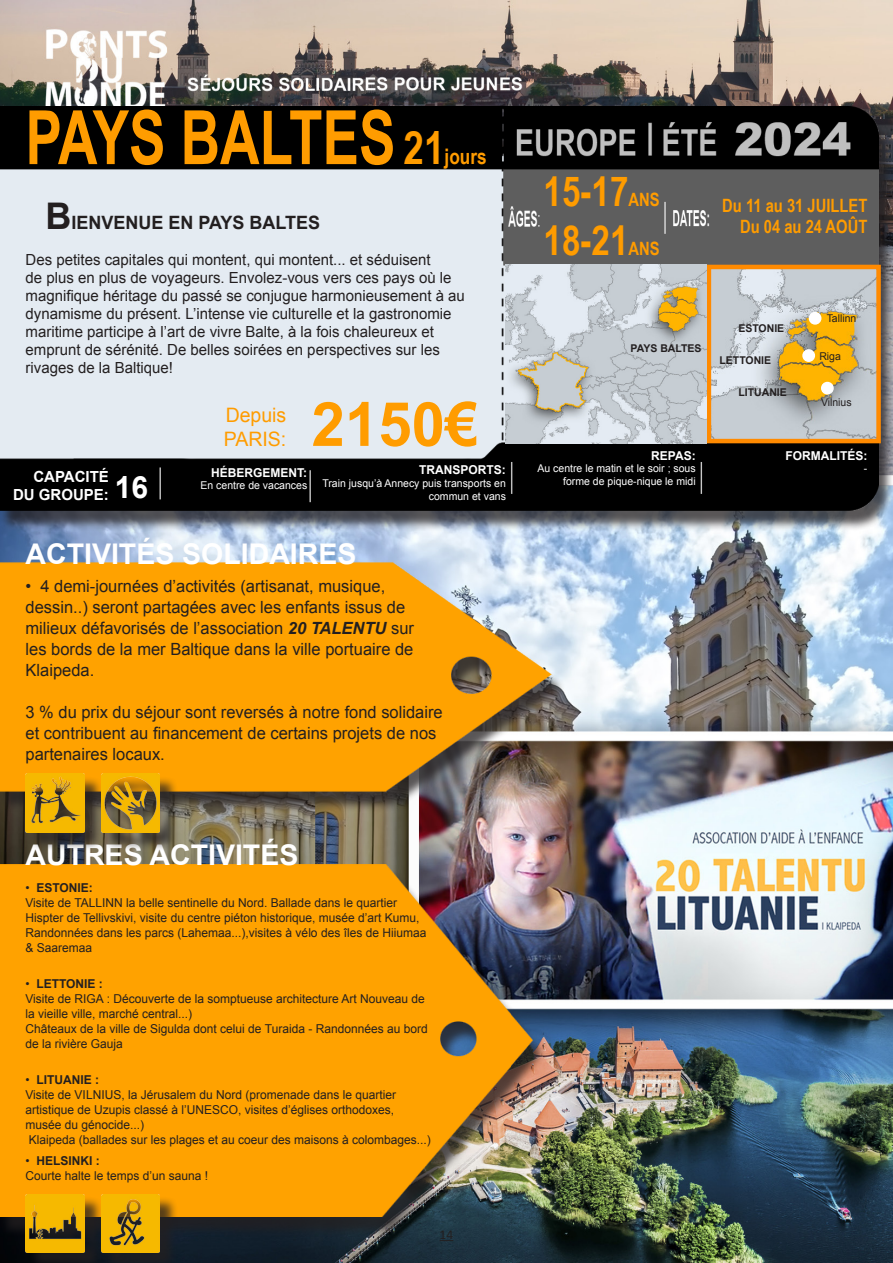
<style>
.page{position:relative;width:893px;height:1263px;background:#fff}
.page>*{position:absolute;margin:0;border:0;box-sizing:border-box;transform-origin:0 0}
.t1{font:700 75px "Arial Narrow";color:#ff9c00;scale:.89 1}
.t2{font:700 61.2px "Arial";color:#ff9c00}
.t3{font:700 41.25px "Arial Narrow";color:#ff9c00}
.t4{font:700 30.6px "Arial";color:#fff}
.t5{font:700 28.5px "Arial";color:#fff}
.t6{font:700 21.45px "Arial Narrow";color:#ff9c00}
.t7{font:19.95px "Arial";color:#ff9c00}
.t8{font:700 18.3px "Arial Narrow";color:#ff9c00}
.t9{font:700 18.3px "Arial";color:#231f20}
.t10{font:16.8px/21px "Arial";color:#231f20}
.t11{font:15.3px/18px "Arial";color:#231f20}
.t12{font:700 15.3px "Arial";color:#fff}
.t13{font:13.5px "Calibri";color:#231f20}
.t14{font:12.3px/15px "Arial";color:#231f20}
.t15{font:700 12.3px "Arial";color:#fff}
.t16{font:700 12.3px "Arial";color:#231f20}
.t17{font:10.65px/12.6px "Arial";color:#fff;text-align:right}
.t18{font:700 10.65px "Arial";color:#231f20}
.t19{font:10.65px "Arial";color:#231f20}
.s1{font-size:45.9px}
.s2{font-size:36.75px}
.s3{font-weight:700;font-style:italic}
.s4{font-weight:400}
</style>
<div class="page">
<img style="left:0;top:0;width:893px;height:1263px">
<div style="left:0;top:111px;width:893px;height:420px;background:#231f20;opacity:.75"></div>
<img style="left:712px;top:270px;width:164px;height:168px">
<div style="left:707px;top:265px;width:174px;height:178px;border:4px solid #ff8a00"></div>
<div style="left:0;top:869px;width:547px;height:368px;background:#231f20;opacity:.75"></div>
<img style="left:0;top:865px;width:551px;height:351px">
<svg style="left:440px;top:1240px;width:13px;height:1px"></svg>
<div style="left:0;top:568px;width:565px;height:244px;background:#231f20;opacity:.75"></div>
<img style="left:0;top:563px;width:551px;height:228px">
<div style="left:28px;top:776px;width:75px;height:75px;background:#231f20;opacity:.75"></div>
<img style="left:26px;top:774px;width:58px;height:58px">
<div style="left:103px;top:776px;width:75px;height:75px;background:#231f20;opacity:.75"></div>
<img style="left:101px;top:774px;width:59px;height:58px">
<div style="left:28px;top:1196px;width:75px;height:67px;background:#231f20;opacity:.75"></div>
<img style="left:26px;top:1194px;width:58px;height:58px">
<div style="left:103px;top:1196px;width:75px;height:67px;background:#231f20;opacity:.75"></div>
<img style="left:101px;top:1194px;width:59px;height:58px">
<img style="left:506px;top:265px;width:200px;height:178px">
<div style="left:803px;top:350px;width:11px;height:11px;background:#fff;border-radius:50%"></div>
<div style="left:802px;top:349px;width:13px;height:13px;border:2px solid #fff;border-radius:50%"></div>
<div style="left:822px;top:382px;width:11px;height:12px;background:#fff;border-radius:50%"></div>
<div style="left:821px;top:382px;width:13px;height:12px;border:2px solid #fff;border-radius:50%"></div>
<div style="left:809px;top:313px;width:12px;height:11px;background:#fff;border-radius:50%"></div>
<div style="left:809px;top:312px;width:12px;height:13px;border:2px solid #fff;border-radius:50%"></div>
<p class="t1" style="left:26px;top:81px;width:417px">PAYS BALTES</p>
<p class="t6" style="left:404px;top:140px;width:85px"><span class="s1">21</span>jours</p>
<p class="t9" style="left:46px;top:211px;width:276px"><span class="s2">B</span>IENVENUE EN PAYS BALTES</p>
<p class="t11" style="left:26px;top:251px;width:441px">Des petites capitales qui montent, qui montent... et séduisent<br>de plus en plus de voyageurs. Envolez-vous vers ces pays où le magnifique héritage du passé se conjugue harmonieusement à au dynamisme du présent. L’intense vie culturelle et la gastronomie maritime participe à l’art de vivre Balte, à la fois chaleureux et emprunt de sérénité. De belles soirées en perspectives sur les rivages de la Baltique!</p>
<p class="t7" style="left:226px;top:402px;width:62px">Depuis</p>
<p class="t7" style="left:224px;top:426px;width:64px">PARIS:</p>
<p class="t2" style="left:312px;top:384px;width:168px">2150€</p>
<p class="t12" style="left:33px;top:467px;width:77px">CAPACITÉ</p>
<p class="t12" style="left:13px;top:485px;width:97px">DU GROUPE:</p>
<p class="t4" style="left:115px;top:467px;width:35px">16</p>
<p class="t15" style="left:211px;top:464px;width:97px">HÉBERGEMENT:</p>
<p class="t17" style="left:200px;top:479px;width:108px">En centre de vacances</p>
<p class="t15" style="left:419px;top:462px;width:88px">TRANSPORTS:</p>
<p class="t17" style="left:322px;top:477px;width:185px">Train jusqu’à Annecy puis transports en commun et vans</p>
<p class="t5" style="left:26px;top:535px;width:332px">ACTIVITÉS SOLIDAIRES</p>
<p class="t10" style="left:26px;top:576px;width:390px">• 4 demi-journées d’activités (artisanat, musique, dessin..) seront partagées avec les enfants issus de milieux défavorisés de l’association <span class="s3">20 TALENTU</span> sur les bords de la mer Baltique dans la ville portuaire de Klaipeda.</p>
<p class="t10" style="left:26px;top:702px;width:419px">3 % du prix du séjour sont reversés à notre fond solidaire et contribuent au financement de certains projets de nos partenaires locaux.</p>
<p class="t5" style="left:26px;top:836px;width:274px">AUTRES ACTIVITÉS</p>
<p class="t16" style="left:26px;top:879px;width:69px"><span class="s4">•</span> ESTONIE:</p>
<p class="t14" style="left:26px;top:895px;width:395px">Visite de TALLINN la belle sentinelle du Nord. Ballade dans le quartier<br>Hispter de Tellivskivi, visite du centre piéton historique, musée d’art Kumu,</p>
<p class="t14" style="left:26px;top:925px;width:402px">Randonnées dans les parcs (Lahemaa...),visites à vélo des îles de Hiiumaa &amp; Saaremaa</p>
<p class="t16" style="left:26px;top:975px;width:79px"><span class="s4">•</span> LETTONIE :</p>
<p class="t14" style="left:26px;top:991px;width:401px">Visite de RIGA : Découverte de la somptueuse architecture Art Nouveau de la vieille ville, marché central...)</p>
<p class="t14" style="left:26px;top:1021px;width:404px">Châteaux de la ville de Sigulda dont celui de Turaida - Randonnées au bord de la rivière Gauja</p>
<p class="t16" style="left:26px;top:1071px;width:75px"><span class="s4">•</span> LITUANIE :</p>
<p class="t14" style="left:26px;top:1087px;width:372px">Visite de VILNIUS, la Jérusalem du Nord (promenade dans le quartier artistique de Uzupis classé à l’UNESCO, visites d’églises orthodoxes, musée du génocide...)</p>
<p class="t14" style="left:29px;top:1132px;width:404px">Klaipeda (ballades sur les plages et au coeur des maisons à colombages...)</p>
<p class="t16" style="left:26px;top:1152px;width:76px"><span class="s4">•</span> HELSINKI :</p>
<p class="t14" style="left:26px;top:1168px;width:184px">Courte halte le temps d’un sauna !</p>
<p class="t13" style="left:440px;top:1226px;width:15px">14</p>
<p class="t3" style="left:544px;top:161px;width:86px">15-17</p>
<p class="t8" style="left:629px;top:186px;width:33px">ANS</p>
<p class="t3" style="left:544px;top:209px;width:86px">18-21</p>
<p class="t8" style="left:629px;top:235px;width:33px">ANS</p>
<p class="t8" style="left:722px;top:191px;width:147px">Du 11 au 31 JUILLET</p>
<p class="t8" style="left:740px;top:213px;width:129px">Du 04 au 24 AOÛT</p>
<p class="t18" style="left:631px;top:341px;width:72px">PAYS BALTES</p>
<p class="t15" style="left:651px;top:447px;width:46px">REPAS:</p>
<p class="t17" style="left:537px;top:462px;width:160px">Au centre le matin et le soir ; sous forme de pique-nique le midi</p>
<p class="t18" style="left:738px;top:321px;width:47px">ESTONIE</p>
<p class="t18" style="left:719px;top:353px;width:53px">LETTONIE</p>
<p class="t18" style="left:738px;top:385px;width:50px">LITUANIE</p>
<p class="t19" style="left:827px;top:311px;width:31px">Tallinn</p>
<p class="t19" style="left:819px;top:350px;width:23px">Riga</p>
<p class="t19" style="left:821px;top:395px;width:32px">Vilnius</p>
<p class="t15" style="left:785px;top:447px;width:83px">FORMALITÉS:</p>
<p class="t17" style="left:864px;top:462px;width:5px">-</p>
</div>
